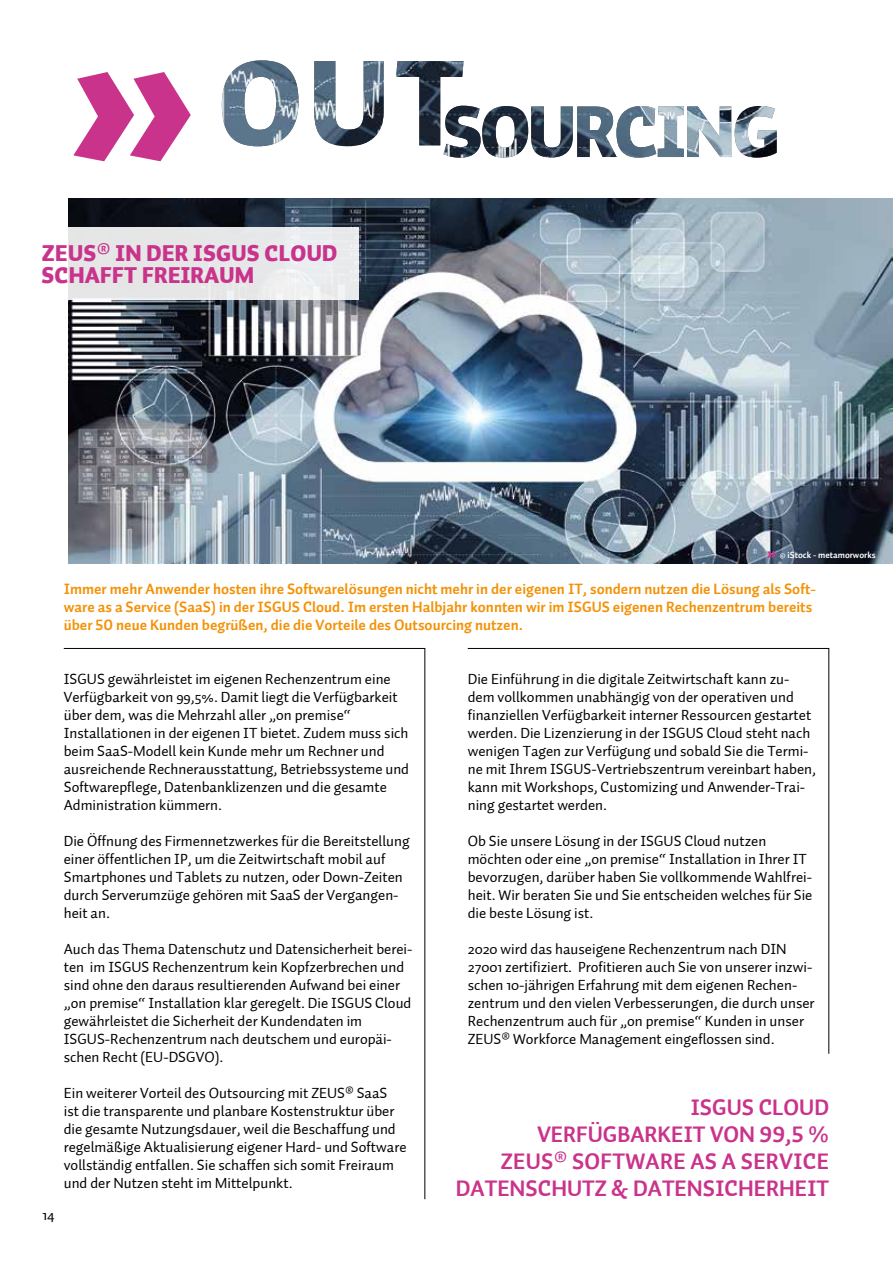
<style>
.page{position:relative;width:893px;height:1263px;background:#fff}
.page>*{position:absolute;margin:0;border:0;box-sizing:border-box;transform-origin:0 0}
.t1{font:22.5px/27px "Auto 1 Bold LF";color:#c9338b;text-align:right}
.t2{font:22.5px/22.5px "Auto 1 Black LF";letter-spacing:.015em;color:#c9338b}
.t3{font:15px/18px "Auto 1";color:#000}
.t4{font:15px/18px "Auto 1 Bold LF";color:#f39207}
.t5{font:9px "Auto 1 Bold LF";color:#fff}
.s1{font-family:"Auto 1 Black LF";font-size:15px;color:#c9338b}
</style>
<div class="page">
<svg style="left:63px;top:648px;width:363px;height:552px"></svg>
<svg style="left:467px;top:648px;width:363px;height:406px"></svg>
<hr style="left:892px;top:108px;width:1px;height:455px;background:#a5a3a4">
<img style="left:68px;top:198px;width:825px;height:365px">
<svg style="left:68px;top:227px;width:291px;height:72px;background:#e7e8e9"></svg>
<svg style="left:73px;top:72px;width:118px;height:89px"></svg>
<img style="left:222px;top:60px;width:555px;height:98px">
<h1 class="t2" style="left:42px;top:242px;width:297px">ZEUS® IN DER ISGUS CLOUD<br>SCHAFFT FREIRAUM</h1>
<p class="t5" style="left:766px;top:550px;width:111px"><span class="s1">»</span> © iStock - metamorworks</p>
<p class="t4" style="left:64px;top:580px;width:754px">Immer mehr Anwender hosten ihre Softwarelösungen nicht mehr in der eigenen IT, sondern nutzen die Lösung als Soft&shy;ware as a Service (SaaS) in der ISGUS Cloud. Im ersten Halbjahr konnten wir im ISGUS eigenen Rechenzentrum bereits über 50 neue Kunden begrüßen, die die Vorteile des Outsourcing nutzen.</p>
<p class="t3" style="left:43px;top:1206px;width:14px">14</p>
<p class="t3" style="left:64px;top:670px;width:347px">ISGUS gewährleistet im eigenen Rechenzentrum eine Verfügbarkeit von 99,5%. Damit liegt die Verfügbarkeit über dem, was die Mehrzahl aller „on premise“ Installationen in der eigenen IT bietet. Zudem muss sich beim SaaS-Modell kein Kunde mehr um Rechner und ausreichende Rechnerausstattung, Betriebssysteme und Softwarepflege, Datenbanklizenzen und die gesamte Administration kümmern.</p>
<p class="t3" style="left:64px;top:832px;width:347px">Die Öffnung des Firmennetzwerkes für die Bereitstellung einer öffentlichen IP, um die Zeitwirtschaft mobil auf Smartphones und Tablets zu nutzen, oder Down-Zeiten durch Serverumzüge gehören mit SaaS der Vergangen&shy;heit an.</p>
<p class="t3" style="left:64px;top:940px;width:350px">Auch das Thema Datenschutz und Datensicherheit berei&shy;ten im ISGUS Rechenzentrum kein Kopfzerbrechen und sind ohne den daraus resultierenden Aufwand bei einer „on premise“ Installation klar geregelt. Die ISGUS Cloud gewährleistet die Sicherheit der Kundendaten im ISGUS-Rechenzentrum nach deutschem und europäi&shy;schen Recht (EU-DSGVO).</p>
<p class="t3" style="left:64px;top:1084px;width:344px">Ein weiterer Vorteil des Outsourcing mit ZEUS® SaaS<br>ist die transparente und planbare Kostenstruktur über die gesamte Nutzungsdauer, weil die Beschaffung und regelmäßige Aktualisierung eigener Hard- und Software vollständig entfallen. Sie schaffen sich somit Freiraum und der Nutzen steht im Mittelpunkt.</p>
<p class="t3" style="left:468px;top:670px;width:350px">Die Einführung in die digitale Zeitwirtschaft kann zu&shy;dem vollkommen unabhängig von der operativen und finanziellen Verfügbarkeit interner Ressourcen gestartet werden. Die Lizenzierung in der ISGUS Cloud steht nach wenigen Tagen zur Verfügung und sobald Sie die Termi&shy;ne mit Ihrem ISGUS-Vertriebszentrum vereinbart haben, kann mit Workshops, Customizing und Anwender-Trai&shy;ning gestartet werden.</p>
<p class="t3" style="left:468px;top:832px;width:346px">Ob Sie unsere Lösung in der ISGUS Cloud nutzen möchten oder eine „on premise“ Installation in Ihrer IT bevorzugen, darüber haben Sie vollkommende Wahlfrei&shy;heit. Wir beraten Sie und Sie entscheiden welches für Sie die beste Lösung ist.</p>
<p class="t3" style="left:468px;top:940px;width:348px">2020 wird das hauseigene Rechenzentrum nach DIN 27001 zertifiziert. Profitieren auch Sie von unserer inzwi&shy;schen 10-jährigen Erfahrung mit dem eigenen Rechen&shy;zentrum und den vielen Verbesserungen, die durch unser Rechenzentrum auch für „on premise“ Kunden in unser ZEUS® Workforce Management eingeflossen sind.</p>
<h1 class="t1" style="left:456px;top:1095px;width:375px">ISGUS CLOUD<br>VERFÜGBARKEIT VON 99,5 %<br>ZEUS® SOFTWARE AS A SERVICE<br>DATENSCHUTZ &amp; DATENSICHERHEIT</h1>
</div>
